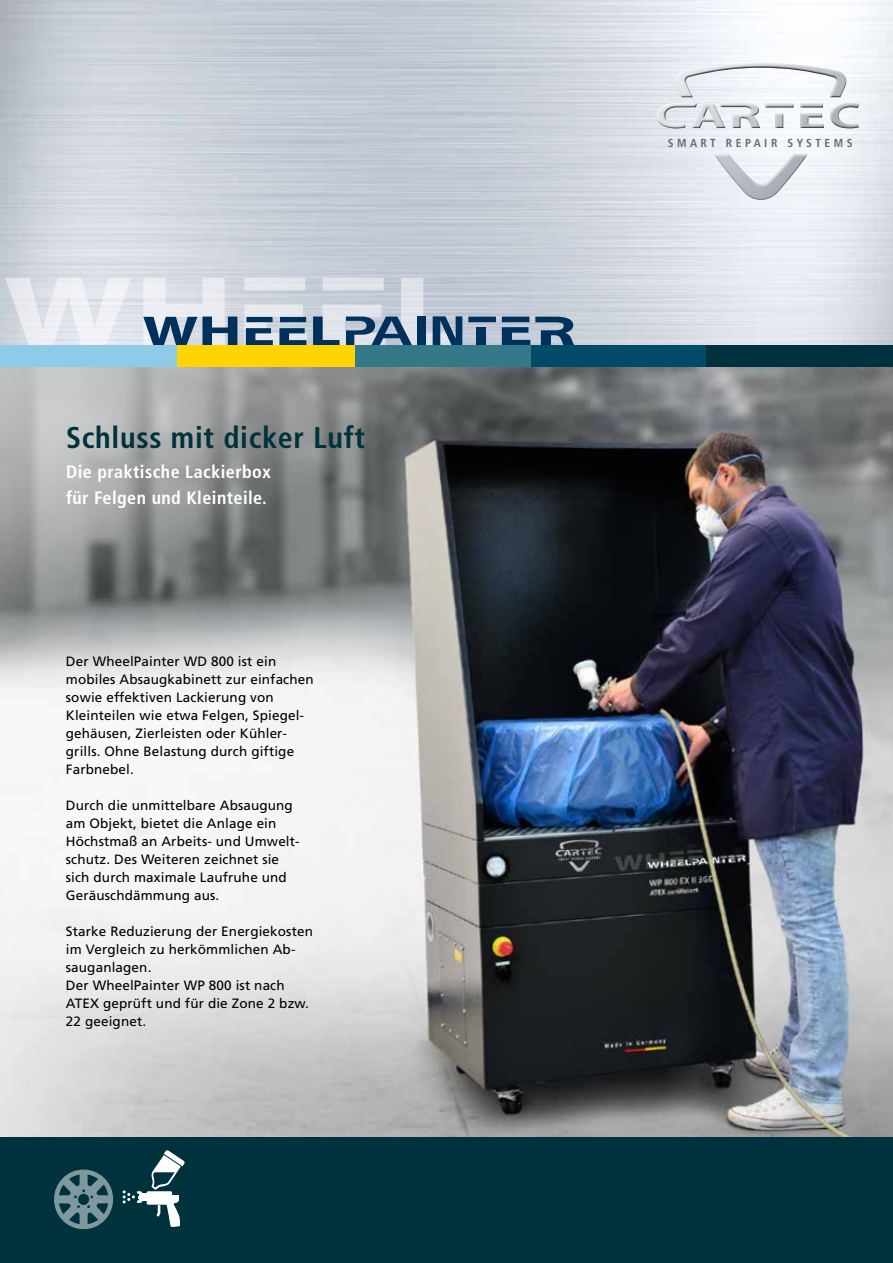
<style>
.page{position:relative;width:893px;height:1263px;background:#fff}
.page>*{position:absolute;margin:0;border:0;box-sizing:border-box;transform-origin:0 0}
.t1{font:700 condensed 30px "Frutiger";letter-spacing:.025em;color:#00323d}
.t2{font:700 condensed 18px/26.2px "Frutiger";letter-spacing:.025em;color:#fff}
.t3{font:13.5px/18px "Frutiger";letter-spacing:.01em;color:#000}
.t4{font:700 condensed 11.55px "Frutiger";letter-spacing:.3em;color:#676c6e}
</style>
<div class="page">
<img style="left:0;top:367px;width:893px;height:770px">
<div style="left:0;top:1137px;width:893px;height:126px;background:#00323d"></div>
<div style="left:655px;top:60px;width:206px;height:126px;background:#fff;opacity:.75"></div>
<div style="left:655px;top:65px;width:206px;height:136px;background:#000;opacity:.75"></div>
<svg style="left:502px;top:317px;width:72px;height:28px;background:#587794"></svg>
<svg style="left:5px;top:278px;width:491px;height:67px;background:#b9c4d1"></svg>
<svg style="left:54px;top:1169px;width:60px;height:61px"></svg>
<svg style="left:123px;top:1150px;width:62px;height:77px"></svg>
<div style="left:355px;top:345px;width:177px;height:22px;background:#337988"></div>
<div style="left:0;top:345px;width:178px;height:22px;background:#8ecbe7"></div>
<div style="left:178px;top:345px;width:177px;height:22px;background:#ffd400"></div>
<div style="left:531px;top:345px;width:177px;height:22px;background:#004c68"></div>
<div style="left:707px;top:345px;width:186px;height:22px;background:#00323d"></div>
<h1 class="t1" style="left:66px;top:419px;width:301px">Schluss mit dicker Luft</h1>
<h2 class="t2" style="left:66px;top:458px;width:206px">Die praktische Lackierbox für Felgen und Kleinteile.</h2>
<p class="t3" style="left:66px;top:652px;width:249px">Der WheelPainter WD 800 ist ein mobiles Absaugkabinett zur einfachen sowie effektiven Lackierung von<br>Kleinteilen wie etwa Felgen, Spiegel&shy;gehäusen, Zierleisten oder Kühler&shy;grills. Ohne Belastung durch giftige<br>Farbnebel.</p>
<p class="t3" style="left:66px;top:796px;width:235px">Durch die unmittelbare Absaugung am Objekt, bietet die Anlage ein<br>Höchstmaß an Arbeits- und Umwelt&shy;schutz. Des Weiteren zeichnet sie sich durch maximale Laufruhe und<br>Geräuschdämmung aus.</p>
<p class="t3" style="left:66px;top:922px;width:249px">Starke Reduzierung der Energiekosten im Vergleich zu herkömmlichen Ab&shy;sauganlagen.<br>Der WheelPainter WP 800 ist nach<br>ATEX geprüft und für die Zone 2 bzw.<br>22 geeignet.</p>
<p class="t4" style="left:668px;top:136px;width:186px">SMART REPAIR SYSTEMS</p>
</div>
